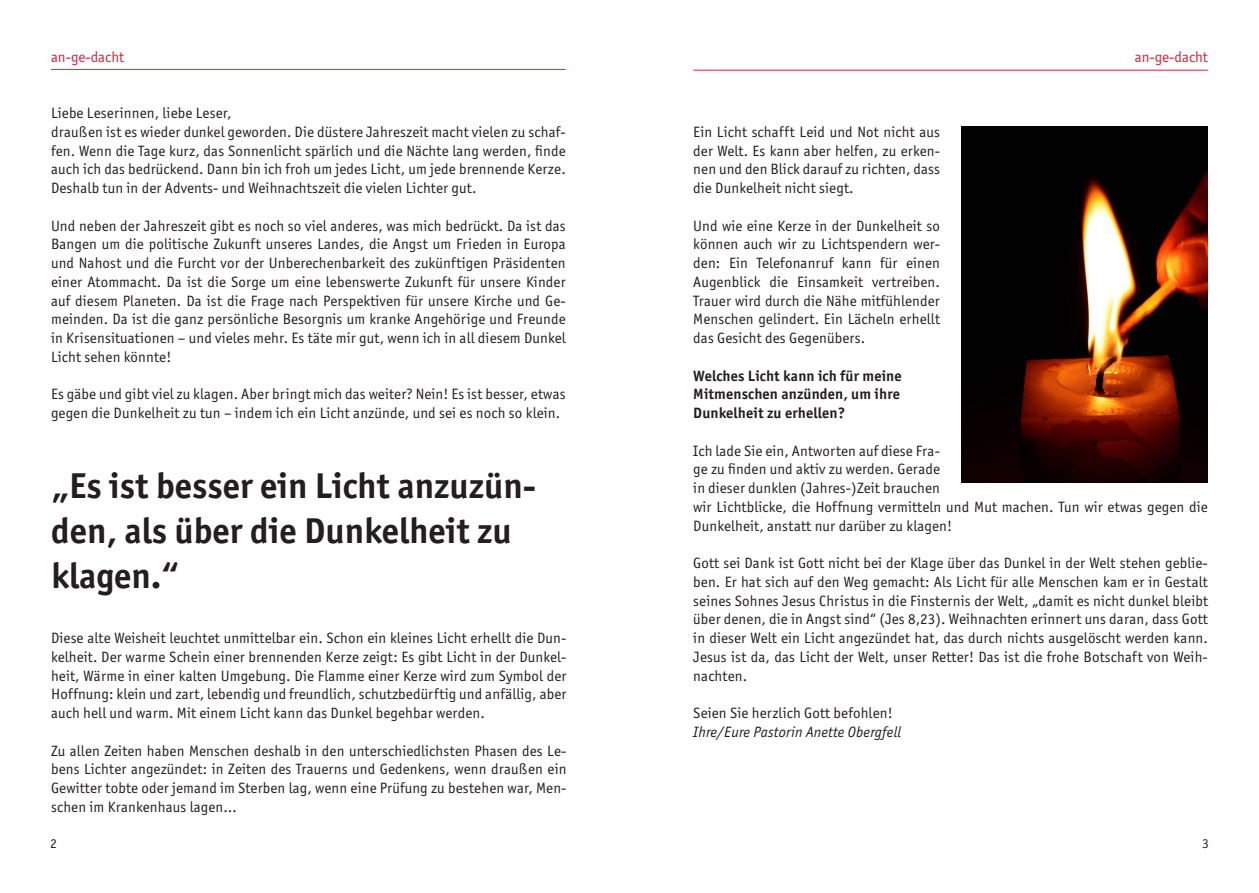
<style>
.page{position:relative;width:1259px;height:893px;background:#fff}
.page>*{position:absolute;margin:0;border:0;box-sizing:border-box;transform-origin:0 0}
.t1{font:700 36px/45px "Officina Sans ITC Std";color:#231f20}
.t2{font:15px/18.8px "Officina Sans ITC Std";letter-spacing:.01em;color:#231f20;text-align:justify}
.t3{font:700 15px/18.8px "Officina Sans ITC Std";letter-spacing:.01em;color:#231f20}
.t4{font:italic 15px "Officina Sans ITC Std";letter-spacing:.01em;color:#231f20}
.t5{font:15px "Officina Sans ITC Std";color:#da1f3d}
.t6{font:13.5px "Officina Sans ITC Std";color:#231f20}
</style>
<div class="page">
<hr style="left:51px;top:69px;width:515px;height:1px;background:#da1f3d">
<hr style="left:693px;top:70px;width:515px;height:1px;background:#da1f3d">
<img style="left:961px;top:126px;width:247px;height:356px">
<p class="t5" style="left:51px;top:48px;width:75px">an-ge-dacht</p>
<p class="t5" style="left:1135px;top:48px;width:75px">an-ge-dacht</p>
<p class="t2" style="left:51px;top:104px;width:516px;text-align:left">Liebe Leserinnen, liebe Leser,<br>draußen ist es wieder dunkel geworden. Die düstere Jahreszeit macht vielen zu schaf&shy;fen. Wenn die Tage kurz, das Sonnenlicht spärlich und die Nächte lang werden, finde auch ich das bedrückend. Dann bin ich froh um jedes Licht, um jede brennende Kerze.<br>Deshalb tun in der Advents- und Weihnachtszeit die vielen Lichter gut.</p>
<p class="t2" style="left:51px;top:216px;width:516px">Und neben der Jahreszeit gibt es noch so viel anderes, was mich bedrückt. Da ist das Bangen um die politische Zukunft unseres Landes, die Angst um Frieden in Europa und Nahost und die Furcht vor der Unberechenbarkeit des zukünftigen Präsidenten einer Atommacht. Da ist die Sorge um eine lebenswerte Zukunft für unsere Kinder auf diesem Planeten. Da ist die Frage nach Perspektiven für unsere Kirche und Ge&shy;meinden. Da ist die ganz persönliche Besorgnis um kranke Angehörige und Freunde in Krisensituationen – und vieles mehr. Es täte mir gut, wenn ich in all diesem Dunkel Licht sehen könnte!</p>
<p class="t2" style="left:51px;top:385px;width:516px">Es gäbe und gibt viel zu klagen. Aber bringt mich das weiter? Nein! Es ist besser, etwas gegen die Dunkelheit zu tun – indem ich ein Licht anzünde, und sei es noch so klein.</p>
<h1 class="t1" style="left:51px;top:463px;width:486px">„Es ist besser ein Licht anzuzün&shy;den, als über die Dunkelheit zu klagen.“</h1>
<p class="t2" style="left:51px;top:629px;width:517px">Diese alte Weisheit leuchtet unmittelbar ein. Schon ein kleines Licht erhellt die Dun&shy;kelheit. Der warme Schein einer brennenden Kerze zeigt: Es gibt Licht in der Dunkel&shy;heit, Wärme in einer kalten Umgebung. Die Flamme einer Kerze wird zum Symbol der Hoffnung: klein und zart, lebendig und freundlich, schutzbedürftig und anfällig, aber auch hell und warm. Mit einem Licht kann das Dunkel begehbar werden.</p>
<p class="t2" style="left:51px;top:741px;width:517px">Zu allen Zeiten haben Menschen deshalb in den unterschiedlichsten Phasen des Le&shy;bens Lichter angezündet: in Zeiten des Trauerns und Gedenkens, wenn draußen ein Gewitter tobte oder jemand im Sterben lag, wenn eine Prüfung zu bestehen war, Men&shy;schen im Krankenhaus lagen…</p>
<p class="t2" style="left:693px;top:122px;width:248px">Ein Licht schafft Leid und Not nicht aus der Welt. Es kann aber helfen, zu erken&shy;nen und den Blick darauf zu richten, dass die Dunkelheit nicht siegt.</p>
<p class="t2" style="left:693px;top:216px;width:248px">Und wie eine Kerze in der Dunkelheit so können auch wir zu Lichtspendern wer&shy;den: Ein Telefonanruf kann für einen Augenblick die Einsamkeit vertreiben.<br>Trauer wird durch die Nähe mitfühlender Menschen gelindert. Ein Lächeln erhellt das Gesicht des Gegenübers.</p>
<p class="t3" style="left:693px;top:366px;width:210px">Welches Licht kann ich für meine<br>Mitmenschen anzünden, um ihre<br>Dunkelheit zu erhellen?</p>
<p class="t2" style="left:693px;top:441px;width:248px">Ich lade Sie ein, Antworten auf diese Fra&shy;ge zu finden und aktiv zu werden. Gerade in dieser dunklen (Jahres-)Zeit brauchen</p>
<p class="t2" style="left:693px;top:497px;width:516px">wir Lichtblicke, die Hoffnung vermitteln und Mut machen. Tun wir etwas gegen die<br>Dunkelheit, anstatt nur darüber zu klagen!</p>
<p class="t2" style="left:693px;top:554px;width:516px">Gott sei Dank ist Gott nicht bei der Klage über das Dunkel in der Welt stehen geblie&shy;ben. Er hat sich auf den Weg gemacht: Als Licht für alle Menschen kam er in Gestalt seines Sohnes Jesus Christus in die Finsternis der Welt, „damit es nicht dunkel bleibt über denen, die in Angst sind“ (Jes 8,23). Weihnachten erinnert uns daran, dass Gott in dieser Welt ein Licht angezündet hat, das durch nichts ausgelöscht werden kann.<br>Jesus ist da, das Licht der Welt, unser Retter! Das ist die frohe Botschaft von Weih&shy;nachten.</p>
<p class="t2" style="left:693px;top:704px;width:201px">Seien Sie herzlich Gott befohlen!</p>
<p class="t4" style="left:693px;top:723px;width:209px">Ihre/Eure Pastorin Anette Obergfell</p>
<p class="t6" style="left:50px;top:836px;width:8px">2</p>
<p class="t6" style="left:1202px;top:836px;width:8px">3</p>
</div>
